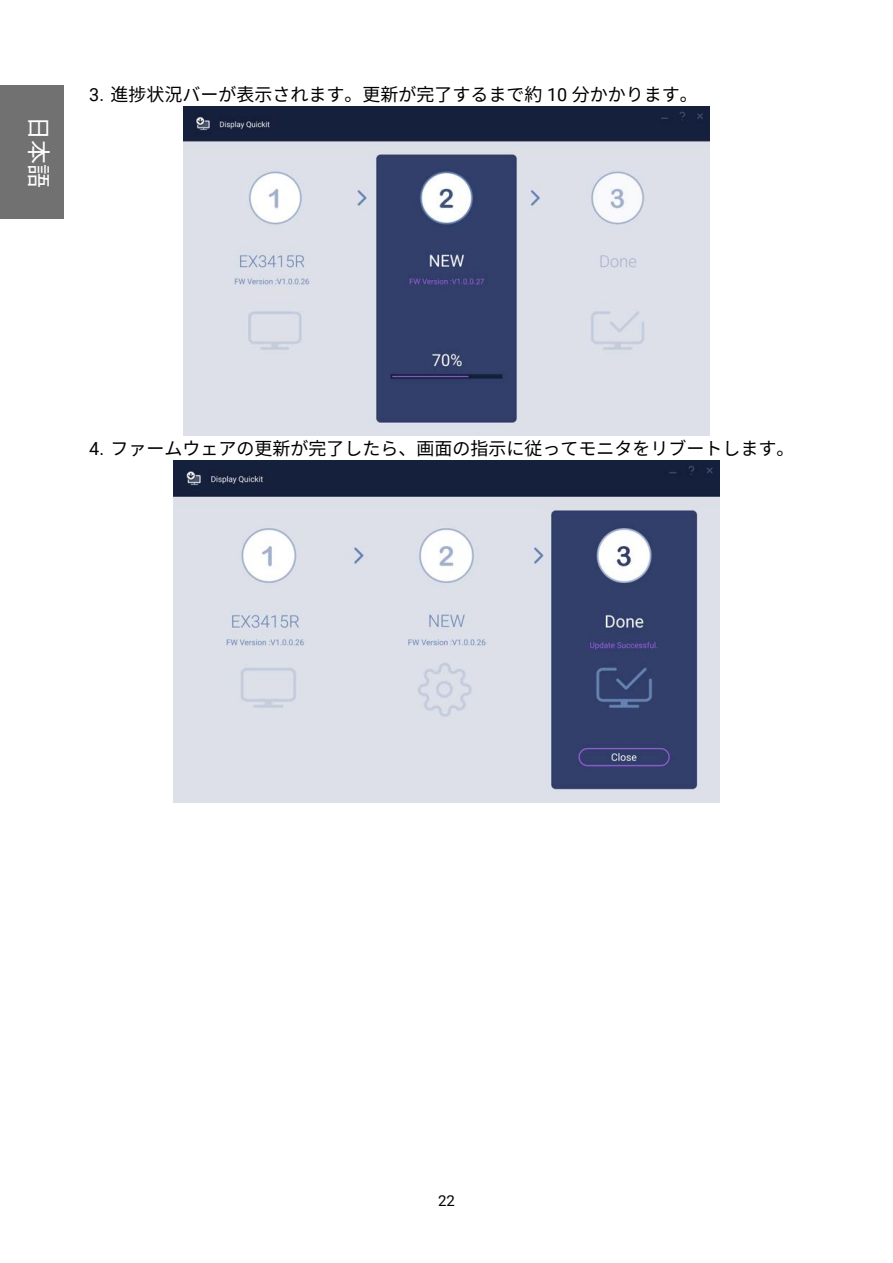
<style>
.page{position:relative;width:893px;height:1263px;background:#fff}
.page>*{position:absolute;margin:0;border:0;box-sizing:border-box;transform-origin:0 0}
.t1{font:24px "Noto Sans JP";color:#fff}
.t2{font:18px "Noto Sans JP";color:#000}
.t3{font:15px "Roboto";color:#000}
.s1{font-family:"Roboto"}
</style>
<div class="page">
<div style="left:0;top:85px;width:64px;height:134px;background:#727171"></div>
<img style="left:183px;top:107px;width:527px;height:329px">
<img style="left:174px;top:461px;width:545px;height:341px">
<h1 class="t1" style="left:52px;top:116px;width:73px;rotate:90deg">日本語</h1>
<p class="t2" style="left:89px;top:84px;width:610px"><span class="s1">3.</span> 進捗状況バーが表示されます。更新が完了するまで約 <span class="s1">10</span> 分かかります。</p>
<p class="t2" style="left:89px;top:438px;width:707px"><span class="s1">4.</span> ファームウェアの更新が完了したら、画面の指示に従ってモニタをリブートします。</p>
<p class="t3" style="left:438px;top:1190px;width:18px">22</p>
</div>
